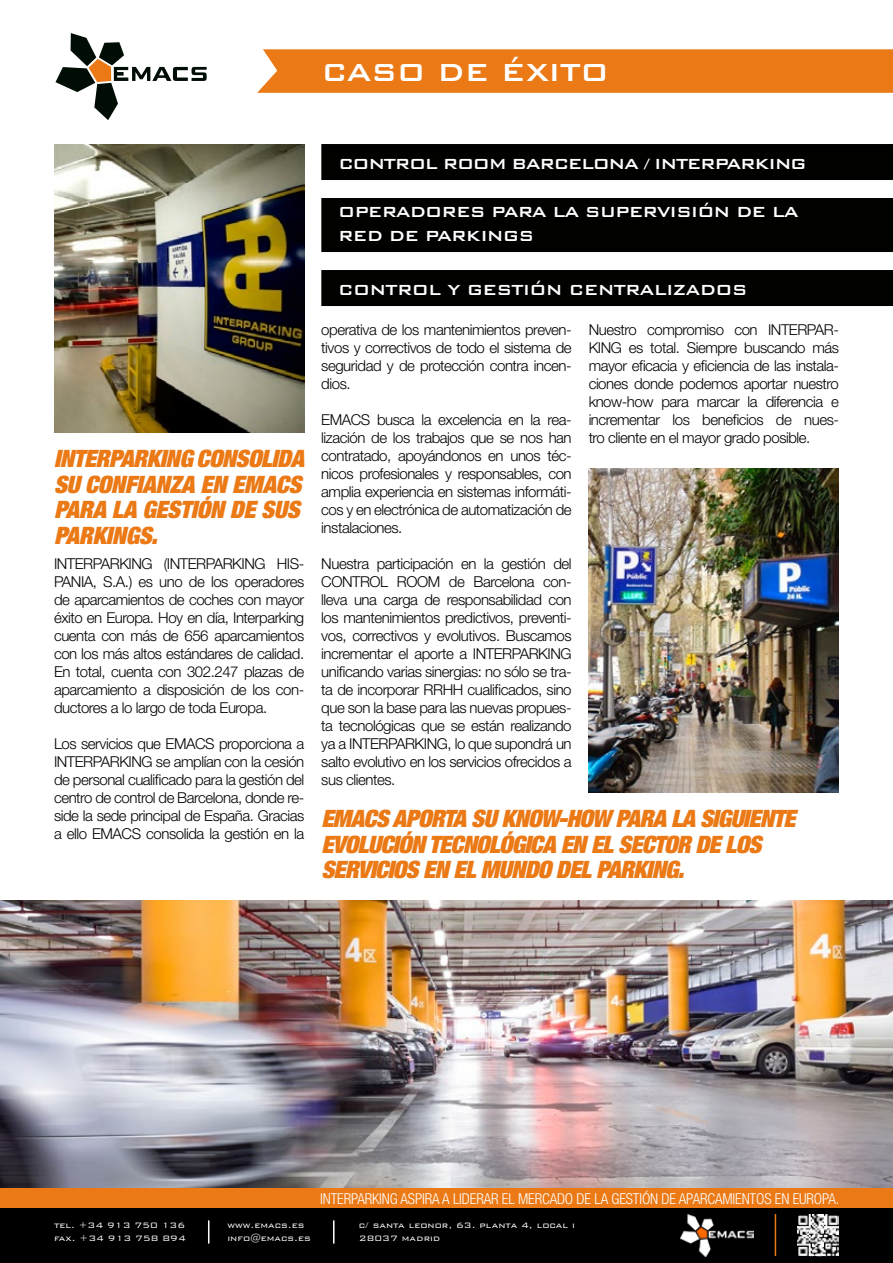
<style>
.page{position:relative;width:893px;height:1263px;background:#fff}
.page>*{position:absolute;margin:0;border:0;box-sizing:border-box;transform-origin:0 0}
.t1{font:500 33px "Bank Gothic BT";letter-spacing:-.02em;color:#fff}
.t2{font:italic 900 condensed 24px/25.5px "Helvetica Neue LT Std";letter-spacing:-.03em;color:#eb7915}
.t3{font:italic 900 condensed 24px/25.5px "Helvetica Neue LT Std";letter-spacing:-.01em;color:#eb7915}
.t4{font:500 19.5px/24px "Bank Gothic BT";letter-spacing:-.065em;color:#fff}
.t5{font:300 15px/18px "Helvetica Neue LT Std";letter-spacing:-.03em;color:#000;text-align:justify}
.t6{font:300 condensed 15px "Helvetica Neue LT Std";letter-spacing:-.01em;color:#fff}
.t7{font:300 10.5px/12.5px "Bank Gothic BT";color:#fff}
</style>
<div class="page">
<div style="left:321px;top:144px;width:572px;height:36px;background:#010200"></div>
<div style="left:321px;top:198px;width:572px;height:54px;background:#010200"></div>
<div style="left:321px;top:270px;width:572px;height:36px;background:#010200"></div>
<div style="left:0;top:49px;width:893px;height:44px;background:#eb7915"></div>
<svg style="left:0;top:49px;width:277px;height:44px;background:#fdf6ef"></svg>
<svg style="left:56px;top:33px;width:151px;height:87px"></svg>
<img style="left:54px;top:144px;width:250px;height:288px">
<img style="left:0;top:900px;width:893px;height:288px">
<div style="left:1px;top:1188px;width:892px;height:21px;background:#eb7915"></div>
<img style="left:589px;top:468px;width:250px;height:324px">
<div style="left:0;top:1209px;width:893px;height:54px;background:#000"></div>
<svg style="left:333px;top:1220px;width:1px;height:23px"></svg>
<hr style="left:775px;top:1214px;width:1px;height:42px;background:#eb7915">
<svg style="left:208px;top:1220px;width:1px;height:23px"></svg>
<img style="left:680px;top:1214px;width:74px;height:42px">
<img style="left:797px;top:1214px;width:42px;height:42px">
<h1 class="t1" style="left:321px;top:54px;width:289px">caso de éxito</h1>
<h2 class="t3" style="left:54px;top:446px;width:252px;text-indent:143px">CONSOLIDA<br>SU CONFIANZA EN EMACS<br>PARA LA GES TIÓN DE SUS<br>PARKINGS.</h2>
<h2 class="t2" style="left:54px;top:446px;width:93px">INTERPARKING</h2>
<p class="t5" style="left:54px;top:554px;width:252px">INTERPARKING (INTERPARKING HIS-PANIA, S.A.) es uno de los operadores de aparcamientos de coches con mayor éxito en Europa. Hoy en día, Interparking cuenta con más de 656 aparcamientos con los más altos estándares de calidad.<br>En total, cuenta con 302.247 plazas de aparcamiento a disposición de los con&shy;ductores a lo largo de toda Europa.</p>
<p class="t5" style="left:54px;top:734px;width:252px">Los servicios que EMACS proporciona a INTERPARKING se amplían con la cesión de personal cualificado para la gestión del centro de control de Barcelona, donde re&shy;side la sede principal de España. Gracias a ello EMACS consolida la gestión en la</p>
<h3 class="t4" style="left:338px;top:151px;width:470px">CO NTRO L ROO M BARCE LO NA / I NTE RPARKI NG</h3>
<h3 class="t4" style="left:338px;top:200px;width:73px">OPERADO</h3>
<h3 class="t4" style="left:338px;top:200px;width:461px;text-indent:103px">RES PARA LA S UPE RVISI ÓN DE LA<br>RED DE PARKI NGS</h3>
<h3 class="t4" style="left:338px;top:277px;width:156px">CO NTRO L Y GESTI</h3>
<h3 class="t4" style="left:530px;top:277px;width:172px">ÓN CE NTRALIZADOS</h3>
<p class="t5" style="left:321px;top:320px;width:252px">operativa de los mantenimientos preven&shy;tivos y correctivos de todo el sistema de seguridad y de protección contra incen&shy;dios.</p>
<p class="t5" style="left:321px;top:410px;width:252px">EMACS busca la excelencia en la rea&shy;lización de los trabajos que se nos han contratado, apoyándonos en unos téc&shy;nicos profesionales y responsables, con amplia experiencia en sistemas informáti&shy;cos y en electrónica de automatización de instalaciones.</p>
<p class="t5" style="left:321px;top:554px;width:252px">Nuestra participación en la gestión del CONTROL ROOM de Barcelona con&shy;lleva una carga de responsabilidad con los mantenimientos predictivos, preventi&shy;vos, correctivos y evolutivos. Buscamos incrementar el aporte a INTERPARKING unificando varias sinergias: no sólo se tra&shy;ta de incorporar RRHH cualificados, sino que son la base para las nuevas propues&shy;ta tecnológicas que se están realizando ya a INTERPARKING, lo que supondrá un salto evolutivo en los servicios ofrecidos a sus clientes.</p>
<h2 class="t2" style="left:321px;top:806px;width:478px">EMACS APORTA SU KNOW-HOW PARA LA SIGUIENTE<br>EVOLUCIÓN TECNOLÓGICA EN EL SEC TOR DE LOS<br>SERVICIOS EN EL MUNDO DEL PARKING.</h2>
<p class="t5" style="left:589px;top:320px;width:252px">Nuestro compromiso con INTERPAR-KING es total. Siempre buscando más mayor eficacia y eficiencia de las instala&shy;ciones donde podemos aportar nuestro know-how para marcar la diferencia e incrementar los beneficios de nues&shy;tro cliente en el mayor grado posible.</p>
<p class="t7" style="left:54px;top:1219px;width:133px">tel. +34 913 750 136 fax. +34 913 758 894</p>
<p class="t7" style="left:227px;top:1219px;width:85px">www.emacs.es info@emacs.es</p>
<p class="t6" style="left:320px;top:1190px;width:521px">INTERPARKING ASPIRA A LIDERAR EL MERCADO DE LA GESTIÓN DE APARCAMIENTOS EN EUROPA.</p>
<p class="t7" style="left:359px;top:1219px;width:217px">c/ santa leonor, 63. planta 4, local i<br>28037 madrid</p>
</div>
